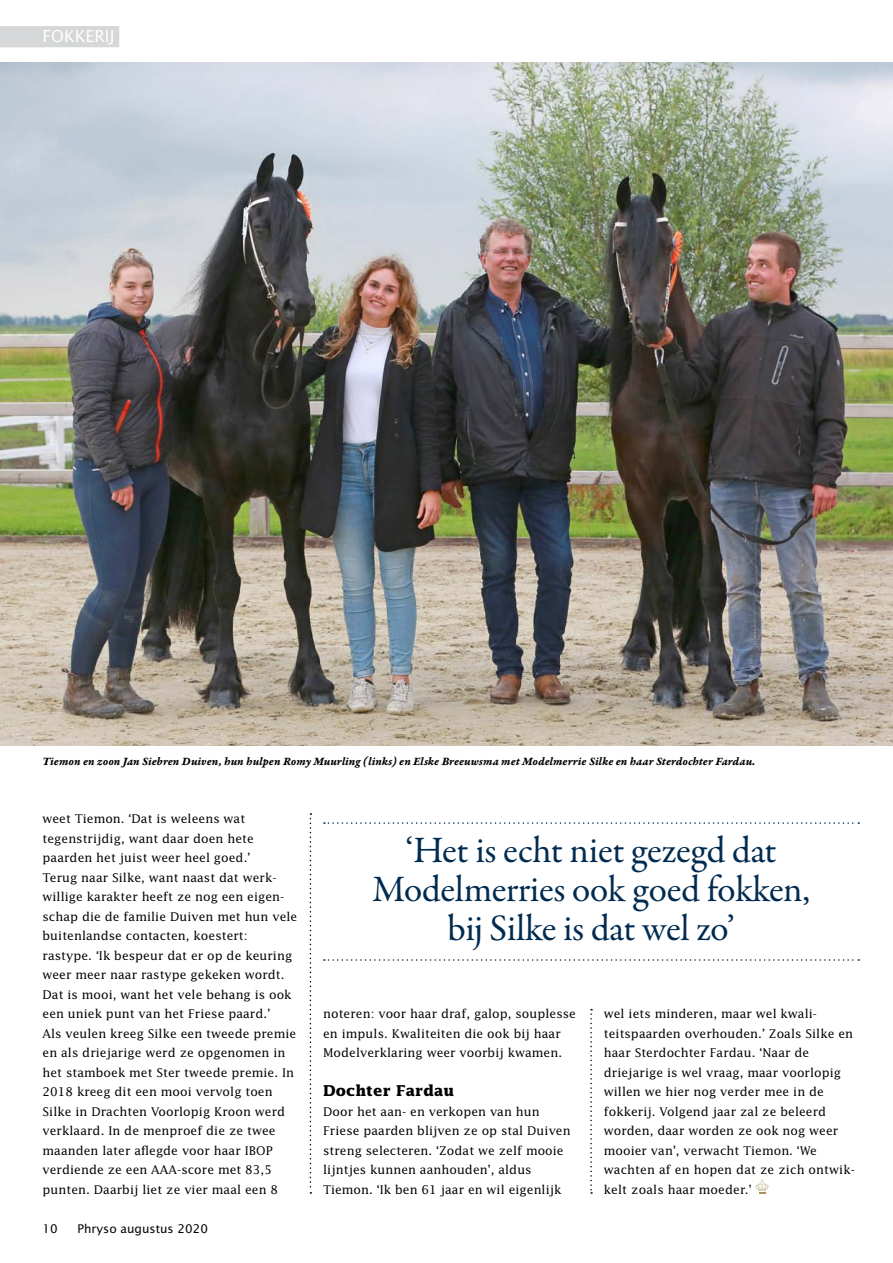
<style>
.page{position:relative;width:893px;height:1263px;background:#fff}
.page>*{position:absolute;margin:0;border:0;box-sizing:border-box;transform-origin:0 0}
.t1{font:37.5px/39px "Garamond Premr Pro";letter-spacing:-.01em;color:#002b50;text-align:center}
.t2{font:16.5px "Lucida Sans Std";letter-spacing:-.005em;color:#fff}
.t3{font:700 15px "Lucida Std";letter-spacing:.005em;color:#000}
.t4{font:12px/19.5px "Lucida Std";letter-spacing:.005em;color:#000}
.t5{font:12px "Garamond Premr Pro Bd It Capt";color:#000}
.t6{font:12px "Lucida Sans Std";color:#000}
</style>
<div class="page">
<svg style="left:310px;top:813px;width:1px;height:380px"></svg>
<svg style="left:590px;top:1009px;width:2px;height:185px"></svg>
<img style="left:0;top:63px;width:893px;height:682px">
<div style="left:0;top:26px;width:45px;height:21px;background:#d5d7d8"></div>
<div style="left:43px;top:26px;width:76px;height:21px;background:#d5d7d8"></div>
<svg style="left:324px;top:822px;width:535px;height:2px"></svg>
<svg style="left:324px;top:959px;width:535px;height:2px"></svg>
<svg style="left:756px;top:1179px;width:13px;height:15px"></svg>
<h2 class="t2" style="left:43px;top:27px;width:74px">FOKKERIJ</h2>
<p class="t5" style="left:43px;top:753px;width:714px">Tiemon en zoon Jan Siebren Duiven, hun hulpen Romy Muurling (links) en Elske Breeuwsma met Modelmerrie Silke en haar Sterdochter Fardau.</p>
<p class="t4" style="left:43px;top:809px;width:256px">weet Tiemon. ‘Dat is weleens wat tegenstrijdig, want daar doen hete paarden het juist weer heel goed.’<br>Terug naar Silke, want naast dat werk&shy;willige karakter heeft ze nog een eigen&shy;schap die de familie Duiven met hun vele buitenlandse contacten, koestert: rastype. ‘Ik bespeur dat er op de keuring weer meer naar rastype gekeken wordt.<br>Dat is mooi, want het vele behang is ook een uniek punt van het Friese paard.’<br>Als veulen kreeg Silke een tweede premie en als driejarige werd ze opgenomen in het stamboek met Ster tweede premie. In 2018 kreeg dit een mooi vervolg toen Silke in Drachten Voorlopig Kroon werd verklaard. In de menproef die ze twee maanden later aflegde voor haar IBOP verdiende ze een AAA-score met 83,5 punten. Daarbij liet ze vier maal een 8</p>
<p class="t6" style="left:43px;top:1221px;width:17px">10</p>
<p class="t6" style="left:78px;top:1221px;width:132px">Phryso augustus 2020</p>
<h1 class="t1" style="left:372px;top:832px;width:439px">‘Het is echt niet gezegd dat<br>Modelmerries ook goed fokken, bij Silke is dat wel zo’</h1>
<p class="t4" style="left:323px;top:1004px;width:254px">noteren: voor haar draf, galop, souplesse en impuls. Kwaliteiten die ook bij haar<br>Modelverklaring weer voorbij kwamen.</p>
<p class="t3" style="left:323px;top:1082px;width:133px">Dochter Fardau</p>
<p class="t4" style="left:323px;top:1101px;width:249px">Door het aan- en verkopen van hun Friese paarden blijven ze op stal Duiven streng selecteren. ‘Zodat we zelf mooie lijntjes kunnen aanhouden’, aldus Tiemon. ‘Ik ben 61 jaar en wil eigenlijk</p>
<p class="t4" style="left:604px;top:1004px;width:253px">wel iets minderen, maar wel kwali&shy;teitspaarden overhouden.’ Zoals Silke en haar Sterdochter Fardau. ‘Naar de driejarige is wel vraag, maar voorlopig willen we hier nog verder mee in de fokkerij. Volgend jaar zal ze beleerd worden, daar worden ze ook nog weer mooier van’, verwacht Tiemon. ‘We wachten af en hopen dat ze zich ontwik&shy;kelt zoals haar moeder.’</p>
</div>
